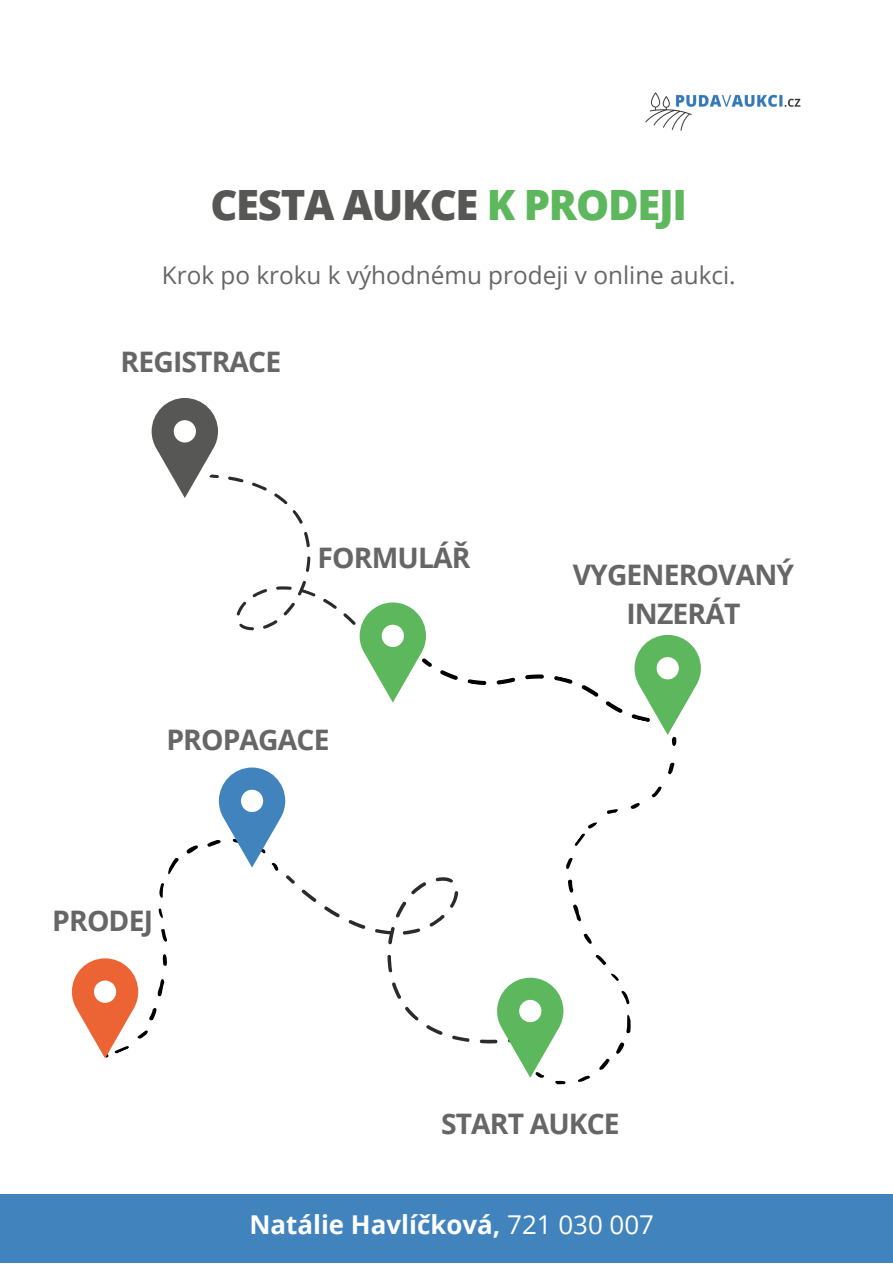
<style>
.page{position:relative;width:893px;height:1264px;background:#fff}
.page>*{position:absolute;margin:0;border:0;box-sizing:border-box;transform-origin:0 0}
.t1{font:800 41.7px "Open Sans";letter-spacing:-.03em;color:#575756}
.t2{font:700 28.2px/39.3px "Open Sans";letter-spacing:-.03em;color:#666;text-align:center}
.t3{font:700 25.95px "Open Sans";color:#fff}
.t4{font:24.3px "Open Sans";color:#666}
.s1{color:#5db75d}
.s2{font-weight:400}
</style>
<div class="page">
<div style="left:0;top:1194px;width:892px;height:68px;background:#4183bd"></div>
<svg style="left:168px;top:845px;width:30px;height:29px"></svg>
<svg style="left:159px;top:883px;width:5px;height:15px"></svg>
<svg style="left:161px;top:929px;width:6px;height:13px"></svg>
<svg style="left:158px;top:908px;width:5px;height:11px"></svg>
<svg style="left:405px;top:1006px;width:38px;height:29px"></svg>
<svg style="left:392px;top:982px;width:9px;height:17px"></svg>
<svg style="left:452px;top:1035px;width:18px;height:7px"></svg>
<svg style="left:324px;top:906px;width:16px;height:12px"></svg>
<svg style="left:348px;top:920px;width:18px;height:9px"></svg>
<svg style="left:387px;top:954px;width:6px;height:19px"></svg>
<svg style="left:375px;top:877px;width:84px;height:67px"></svg>
<svg style="left:152px;top:398px;width:67px;height:100px"></svg>
<svg style="left:274px;top:493px;width:29px;height:31px"></svg>
<svg style="left:304px;top:532px;width:6px;height:16px"></svg>
<svg style="left:252px;top:482px;width:15px;height:9px"></svg>
<svg style="left:228px;top:476px;width:16px;height:7px"></svg>
<svg style="left:306px;top:556px;width:5px;height:16px"></svg>
<svg style="left:236px;top:580px;width:101px;height:51px"></svg>
<svg style="left:573px;top:904px;width:8px;height:17px"></svg>
<svg style="left:626px;top:1014px;width:5px;height:20px"></svg>
<svg style="left:568px;top:879px;width:6px;height:14px"></svg>
<svg style="left:599px;top:1042px;width:26px;height:28px"></svg>
<svg style="left:668px;top:762px;width:7px;height:12px"></svg>
<svg style="left:621px;top:990px;width:9px;height:15px"></svg>
<svg style="left:651px;top:786px;width:11px;height:12px"></svg>
<svg style="left:583px;top:933px;width:9px;height:11px"></svg>
<svg style="left:578px;top:1075px;width:12px;height:7px"></svg>
<svg style="left:566px;top:858px;width:7px;height:11px"></svg>
<svg style="left:630px;top:803px;width:10px;height:6px"></svg>
<svg style="left:607px;top:809px;width:11px;height:5px"></svg>
<svg style="left:574px;top:822px;width:23px;height:24px"></svg>
<svg style="left:595px;top:955px;width:24px;height:26px"></svg>
<svg style="left:479px;top:977px;width:87px;height:108px"></svg>
<svg style="left:72px;top:954px;width:95px;height:104px"></svg>
<svg style="left:343px;top:602px;width:89px;height:100px"></svg>
<svg style="left:440px;top:635px;width:260px;height:111px"></svg>
<img style="left:645px;top:92px;width:156px;height:39px">
<svg style="left:207px;top:767px;width:110px;height:135px"></svg>
<h1 class="t1" style="left:210px;top:175px;width:478px">CESTA AUKCE <span class="s1">K PRODEJI</span></h1>
<p class="t4" style="left:162px;top:257px;width:575px">Krok po kroku k výhodnému prodeji v online aukci.</p>
<p class="t2" style="left:121px;top:342px;width:162px">REGISTRACE</p>
<p class="t2" style="left:317px;top:537px;width:154px">FORMULÁŘ</p>
<p class="t2" style="left:166px;top:719px;width:165px">PROPAGACE</p>
<p class="t2" style="left:52px;top:900px;width:102px">PRODEJ</p>
<p class="t2" style="left:572px;top:554px;width:223px">VYGENEROVANÝ<br>INZERÁT</p>
<p class="t2" style="left:441px;top:1103px;width:180px">START AUKCE</p>
<p class="t3" style="left:249px;top:1205px;width:406px">Natálie Havlíčková, <span class="s2">721 030 007</span></p>
</div>
